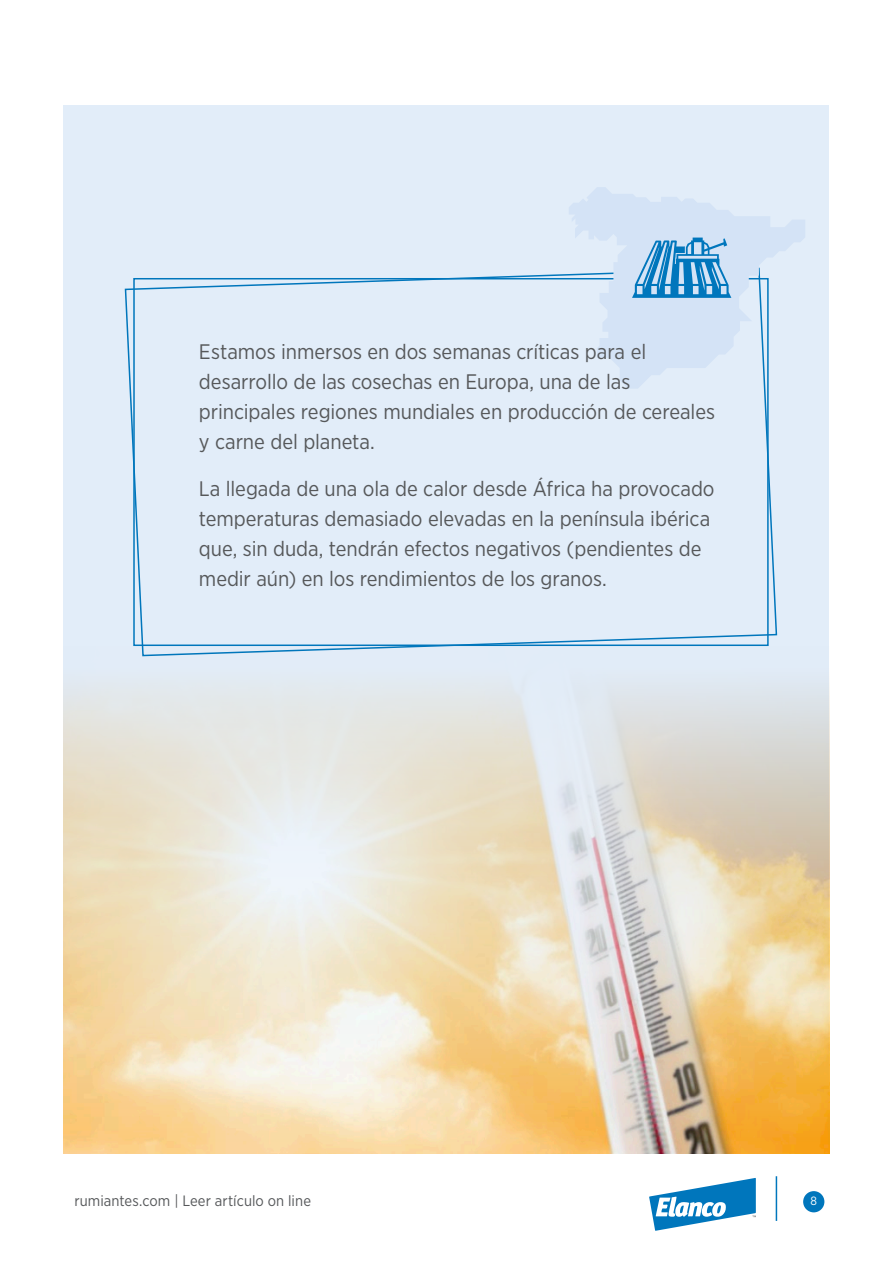
<style>
.page{position:relative;width:893px;height:1263px;background:#fff}
.page>*{position:absolute;margin:0;border:0;box-sizing:border-box;transform-origin:0 0}
.Online_txt{font:21px/30px "Gotham Narrow";letter-spacing:-.005em;color:#56585a}
.t1{font:15px "Gotham Narrow";letter-spacing:.005em;color:#56585a}
.t2{font:12px "Gotham Narrow";color:#fff}
</style>
<div class="page">
<div style="left:64px;top:105px;width:765px;height:1048px;background:#e2edf9"></div>
<div style="left:803px;top:1191px;width:21px;height:21px;background:#0076bc;border-radius:50%"></div>
<hr style="left:776px;top:1176px;width:1px;height:45px;background:#0076bc">
<svg style="left:649px;top:1178px;width:107px;height:53px"></svg>
<svg style="left:124px;top:274px;width:654px;height:369px"></svg>
<div style="left:133px;top:278px;width:636px;height:368px;border:2px solid #0076bc"></div>
<svg style="left:569px;top:187px;width:236px;height:202px;fill:#d7e5f6"></svg>
<svg style="left:632px;top:238px;width:99px;height:60px"></svg>
<img style="left:64px;top:646px;width:765px;height:507px">
<p class="Online_txt" style="left:199px;top:336px;width:518px">Estamos inmersos en dos semanas críticas para el desarrollo de las cosechas en Europa, una de las principales regiones mundiales en producción de cereales y carne del planeta.</p>
<p class="Online_txt" style="left:199px;top:473px;width:517px">La llegada de una ola de calor desde África ha provocado temperaturas demasiado elevadas en la península ibérica que, sin duda, tendrán efectos negativos (pendientes de medir aún) en los rendimientos de los granos.</p>
<p class="t1" style="left:74px;top:1191px;width:238px">rumiantes.com | Leer artículo on line</p>
<p class="t2" style="left:811px;top:1194px;width:8px">8</p>
</div>
